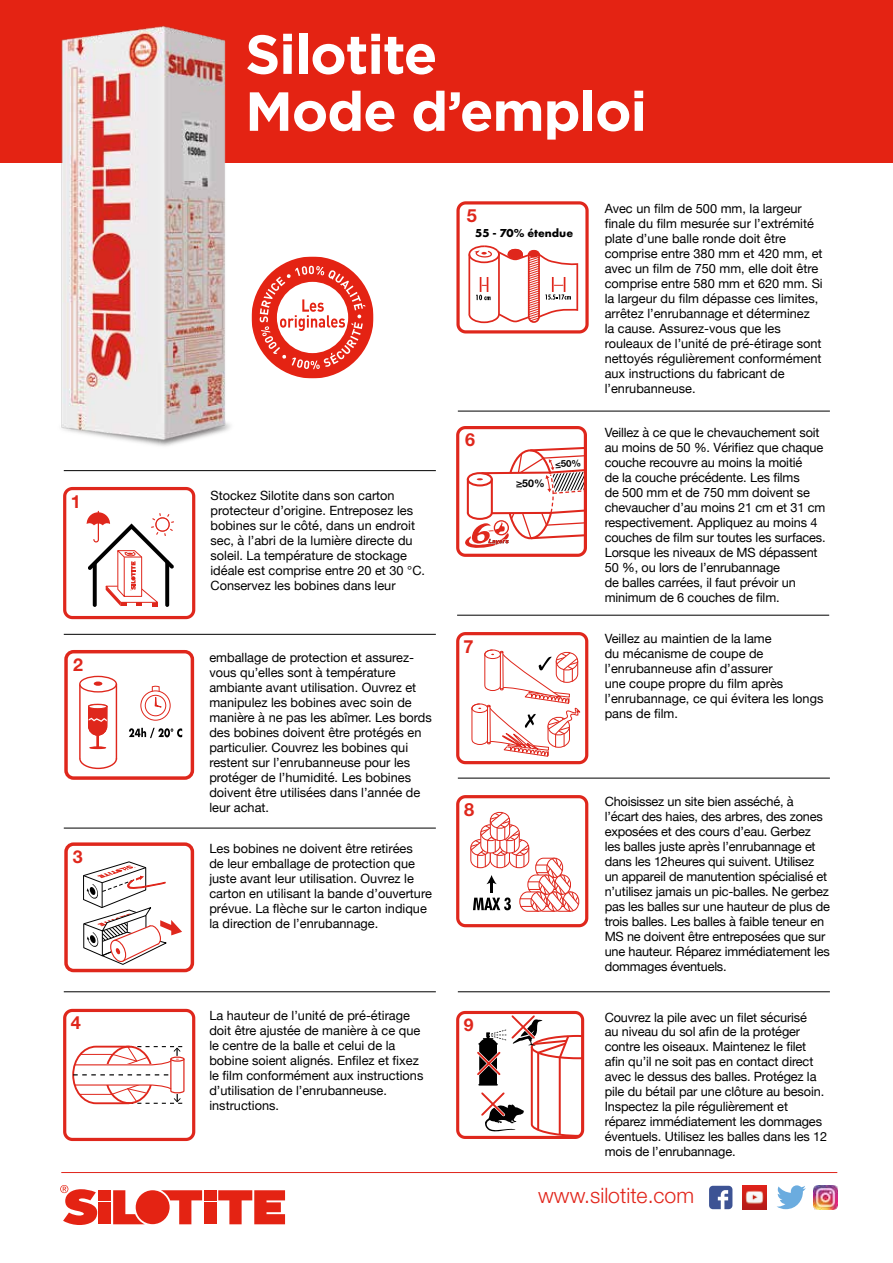
<style>
.page{position:relative;width:893px;height:1263px;background:#fff}
.page>*{position:absolute;margin:0;border:0;box-sizing:border-box;transform-origin:0 0}
.t1{font:700 54.9px/57px "Gotham";letter-spacing:-.02em;color:#fff}
.t2{font:300 21.3px "Helvetica Neue LT";color:#e1251b}
.t3{font:700 18.15px "Helvetica Neue LT";color:#df271c}
.t4{font:700 18px "Helvetica Neue LT";color:#df271c}
.t5{font:700 17.85px "Helvetica Neue LT";color:#df271c}
.t6{font:700 17.55px "Helvetica Neue LT";color:#df271c}
.t7{font:12.75px/15px "Helvetica Neue";color:#000}
.t8{font:700 12px "Futura PT";color:#000}
.t9{font:700 10.5px "Helvetica Neue LT";color:#000}
.t10{font:700 9.6px "Helvetica Neue LT";color:#000}
.s1{font-style:inherit}
</style>
<div class="page">
<div style="left:0;top:0;width:893px;height:162px;background:#e42313"></div>
<svg style="left:63px;top:487px;width:132px;height:132px"></svg>
<div style="left:64px;top:650px;width:130px;height:130px;border:3px solid #df271c;border-radius:8px"></div>
<svg style="left:129px;top:728px;width:53px;height:10px"></svg>
<div style="left:140px;top:690px;width:31px;height:31px;border:1px solid #df271c;border-radius:50%"></div>
<div style="left:145px;top:695px;width:21px;height:21px;border:1px solid #df271c;border-radius:50%"></div>
<svg style="left:151px;top:685px;width:20px;height:25px"></svg>
<hr style="left:89px;top:704px;width:18px;height:4px;background:#e24238;border-radius:50%">
<div style="left:94px;top:681px;width:8px;height:5px;background:#df271c;border-radius:50%"></div>
<div style="left:88px;top:704px;width:19px;height:5px;border:1px solid #df271c;border-radius:50%"></div>
<svg style="left:88px;top:705px;width:20px;height:44px"></svg>
<hr style="left:116px;top:684px;width:1px;height:75px;background:#df271c">
<svg style="left:79px;top:757px;width:39px;height:13px"></svg>
<hr style="left:79px;top:684px;width:2px;height:75px;background:#df271c">
<div style="left:79px;top:676px;width:38px;height:16px;border:1px solid #df271c;border-radius:50%"></div>
<svg style="left:456px;top:426px;width:131px;height:131px"></svg>
<svg style="left:456px;top:632px;width:132px;height:132px"></svg>
<svg style="left:456px;top:795px;width:132px;height:132px"></svg>
<svg style="left:456px;top:1011px;width:129px;height:128px"></svg>
<div style="left:64px;top:842px;width:130px;height:130px;border:3px solid #df271c;border-radius:8px"></div>
<svg style="left:83px;top:861px;width:99px;height:104px"></svg>
<svg style="left:63px;top:1009px;width:132px;height:132px"></svg>
<hr style="left:64px;top:634px;width:372px;height:1px;background:#000">
<hr style="left:64px;top:470px;width:372px;height:1px;background:#000">
<hr style="left:458px;top:411px;width:372px;height:1px;background:#000">
<hr style="left:64px;top:828px;width:372px;height:1px;background:#000">
<hr style="left:457px;top:615px;width:372px;height:1px;background:#000">
<hr style="left:64px;top:991px;width:372px;height:1px;background:#000">
<hr style="left:458px;top:778px;width:372px;height:1px;background:#000">
<hr style="left:458px;top:991px;width:372px;height:1px;background:#000">
<div style="left:204px;top:1190px;width:12px;height:10px;background:#e42313"></div>
<div style="left:204px;top:1202px;width:12px;height:22px;background:#e42313"></div>
<div style="left:99px;top:1190px;width:12px;height:10px;background:#e42313"></div>
<div style="left:99px;top:1202px;width:12px;height:22px;background:#e42313"></div>
<svg style="left:161px;top:1190px;width:41px;height:34px"></svg>
<svg style="left:113px;top:1190px;width:32px;height:34px"></svg>
<div style="left:136px;top:1190px;width:34px;height:34px;background:#e42313;border-radius:50%"></div>
<svg style="left:218px;top:1190px;width:67px;height:34px"></svg>
<svg style="left:60px;top:1185px;width:37px;height:40px"></svg>
<svg style="left:709px;top:1186px;width:23px;height:23px"></svg>
<img style="left:743px;top:1185px;width:24px;height:24px">
<hr style="left:61px;top:1172px;width:776px;height:1px;background:#e1251b">
<img style="left:45px;top:26px;width:205px;height:445px">
<svg style="left:777px;top:1185px;width:29px;height:24px"></svg>
<img style="left:813px;top:1185px;width:24px;height:24px">
<svg style="left:252px;top:256px;width:121px;height:122px"></svg>
<svg style="left:456px;top:201px;width:133px;height:132px"></svg>
<div style="left:469px;top:227px;width:110px;height:15px;background:#fff"></div>
<h1 class="t1" style="left:245px;top:26px;width:403px">Silotite<br>Mode d’emploi</h1>
<h3 class="t3" style="left:71px;top:490px;width:12px">1</h3>
<h3 class="t5" style="left:73px;top:653px;width:11px">2</h3>
<h3 class="t5" style="left:73px;top:846px;width:11px">3</h3>
<h3 class="t3" style="left:71px;top:1011px;width:12px">4</h3>
<p class="t7" style="left:210px;top:489px;width:216px">Stockez Silotite dans son carton protecteur d’origine. Entreposez les bobines sur le côté, dans un endroit sec, à l’abri de la lumière directe du soleil. La température de stockage idéale est comprise entre 20 et 30 °C.<br>Conservez les bobines dans leur</p>
<p class="t7" style="left:209px;top:650px;width:224px">emballage de protection et assurez&shy;vous qu’elles sont à température ambiante avant utilisation. Ouvrez et manipulez les bobines avec soin de manière à ne pas les abîmer. Les bords des bobines doivent être protégés en particulier. Couvrez les bobines qui restent sur l’enrubanneuse pour les protéger de l’humidité. Les bobines doivent être utilisées dans l’année de leur achat.</p>
<p class="t7" style="left:209px;top:842px;width:224px">Les bobines ne doivent être retirées<br>de leur emballage de protection que juste avant leur utilisation. Ouvrez le carton en utilisant la bande d’ouverture prévue. La flèche sur le carton indique la direction de l’enrubannage.</p>
<p class="t7" style="left:209px;top:1008px;width:215px">La hauteur de l’unité de pré-étirage doit être ajustée de manière à ce que le centre de la balle et celui de la bobine soient alignés. Enfilez et fixez le film conformément aux instructions d’utilisation de l’enrubanneuse. instructions.</p>
<h3 class="t3" style="left:467px;top:204px;width:12px">5</h3>
<p class="t8" style="left:475px;top:225px;width:99px"><span class="s1">55 - 70%</span> étendue</p>
<h3 class="t4" style="left:465px;top:429px;width:11px">6</h3>
<p class="t9" style="left:516px;top:477px;width:30px">≥50%</p>
<p class="t10" style="left:555px;top:458px;width:27px;rotate:-4deg">≤50%</p>
<h3 class="t3" style="left:464px;top:635px;width:12px">7</h3>
<p class="t7" style="left:605px;top:201px;width:220px">Avec un film de 500 mm, la largeur finale du film mesurée sur l’extrémité plate d’une balle ronde doit être comprise entre 380 mm et 420 mm, et avec un film de 750 mm, elle doit être comprise entre 580 mm et 620 mm. Si la largeur du film dépasse ces limites, arrêtez l’enrubannage et déterminez<br>la cause. Assurez-vous que les rouleaux de l’unité de pré-étirage sont nettoyés régulièrement conformément aux instructions du fabricant de l’enrubanneuse.</p>
<p class="t7" style="left:605px;top:426px;width:222px">Veillez à ce que le chevauchement soit au moins de 50 %. Vérifiez que chaque couche recouvre au moins la moitié<br>de la couche précédente. Les films<br>de 500 mm et de 750 mm doivent se chevaucher d’au moins 21 cm et 31 cm respectivement. Appliquez au moins 4 couches de film sur toutes les surfaces.<br>Lorsque les niveaux de MS dépassent 50 %, ou lors de l’enrubannage<br>de balles carrées, il faut prévoir un minimum de 6 couches de film.</p>
<p class="t7" style="left:605px;top:632px;width:220px">Veillez au maintien de la lame<br>du mécanisme de coupe de l’enrubanneuse afin d’assurer<br>une coupe propre du film après l’enrubannage, ce qui évitera les longs pans de film.</p>
<h3 class="t3" style="left:464px;top:798px;width:12px">8</h3>
<h3 class="t6" style="left:464px;top:1014px;width:11px">9</h3>
<p class="t7" style="left:605px;top:794px;width:227px">Choisissez un site bien asséché, à l’écart des haies, des arbres, des zones exposées et des cours d’eau. Gerbez<br>les balles juste après l’enrubannage et dans les 12heures qui suivent. Utilisez un appareil de manutention spécialisé et n’utilisez jamais un pic-balles. Ne gerbez pas les balles sur une hauteur de plus de trois balles. Les balles à faible teneur en MS ne doivent être entreposées que sur une hauteur. Réparez immédiatement les dommages éventuels.</p>
<p class="t7" style="left:605px;top:1010px;width:224px">Couvrez la pile avec un filet sécurisé<br>au niveau du sol afin de la protéger contre les oiseaux. Maintenez le filet afin qu’il ne soit pas en contact direct avec le dessus des balles. Protégez la pile du bétail par une clôture au besoin.<br>Inspectez la pile régulièrement et réparez immédiatement les dommages éventuels. Utilisez les balles dans les 12 mois de l’enrubannage.</p>
<h2 class="t2" style="left:538px;top:1182px;width:157px">www.silotite.com</h2>
</div>
